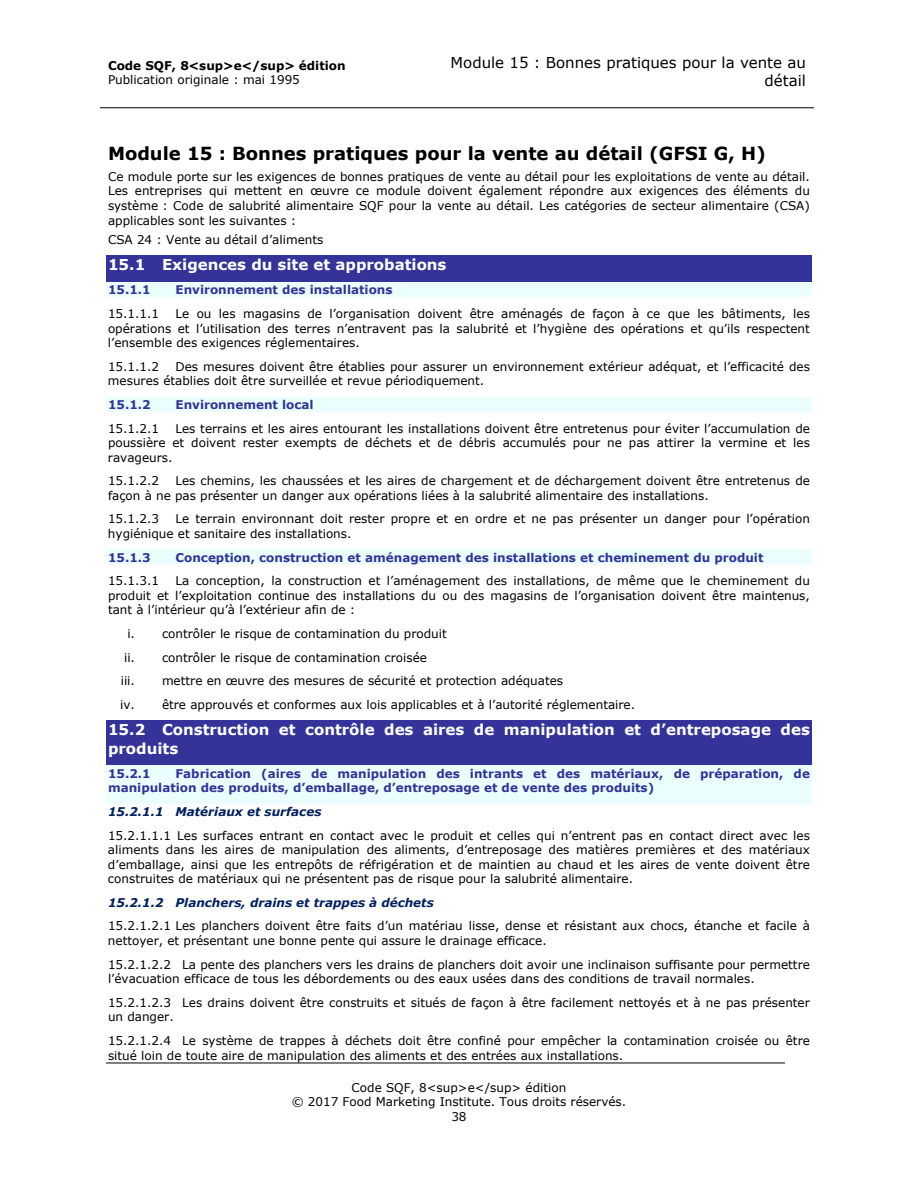
<style>
.page{position:relative;width:918px;height:1188px;background:#fff}
.page>*{position:absolute;margin:0;border:0;box-sizing:border-box;transform-origin:0 0}
.t1{font:700 18px "Verdana";color:#000}
.t2{font:700 15px/18.3px "Verdana";color:#fff}
.t3{font:15px/18.3px "Verdana";color:#000;text-align:right}
.t4{font:12px/14.5px "Verdana";color:#000}
.t5{font:700 12px/14.5px "Verdana";color:#339}
.t6{font:italic 700 12px "Verdana";color:#002060}
.t7{font:700 12px "Verdana";color:#000}
</style>
<div class="page">
<hr style="left:100px;top:107px;width:714px;height:1px;background:#000">
<hr style="left:106px;top:1063px;width:679px;height:1px;background:#000">
<div style="left:106px;top:255px;width:706px;height:27px;background:#339"></div>
<div style="left:106px;top:282px;width:706px;height:15px;background:#ebffff"></div>
<div style="left:106px;top:397px;width:706px;height:14px;background:#ebffff"></div>
<div style="left:106px;top:550px;width:706px;height:14px;background:#ebffff"></div>
<div style="left:106px;top:720px;width:706px;height:46px;background:#339"></div>
<div style="left:106px;top:766px;width:706px;height:38px;background:#ebffff"></div>
<p class="t7" style="left:108px;top:57px;width:239px">Code SQF, 8&lt;sup&gt;e&lt;/sup&gt; édition</p>
<p class="t4" style="left:108px;top:72px;width:193px">Publication originale : mai 1995</p>
<p class="t3" style="left:451px;top:53px;width:357px">Module 15 : Bonnes pratiques pour la vente au détail</p>
<h1 class="t1" style="left:108px;top:142px;width:659px">Module 15 : Bonnes pratiques pour la vente au détail (GFSI G, H)</h1>
<p class="t4" style="left:108px;top:169px;width:703px;text-align:justify">Ce module porte sur les exigences de bonnes pratiques de vente au détail pour les exploitations de vente au détail.<br>Les entreprises qui mettent en œuvre ce module doivent également répondre aux exigences des éléments du système : Code de salubrité alimentaire SQF pour la vente au détail. Les catégories de secteur alimentaire (CSA) applicables sont les suivantes :</p>
<p class="t4" style="left:108px;top:232px;width:217px">CSA 24 : Vente au détail d’aliments</p>
<p class="t2" style="left:108px;top:255px;width:340px">15.1 Exigences du site et approbations</p>
<p class="t5" style="left:108px;top:282px;width:44px">15.1.1</p>
<p class="t5" style="left:176px;top:282px;width:219px">Environnement des installations</p>
<p class="t4" style="left:108px;top:306px;width:53px">15.1.1.1</p>
<p class="t4" style="left:108px;top:306px;width:703px;text-align:justify;text-indent:68px">Le ou les magasins de l’organisation doivent être aménagés de façon à ce que les bâtiments, les opérations et l’utilisation des terres n’entravent pas la salubrité et l’hygiène des opérations et qu’ils respectent l’ensemble des exigences réglementaires.</p>
<p class="t4" style="left:108px;top:359px;width:53px">15.1.1.2</p>
<p class="t4" style="left:108px;top:359px;width:703px;text-indent:68px">Des mesures doivent être établies pour assurer un environnement extérieur adéquat, et l’efficacité des mesures établies doit être surveillée et revue périodiquement.</p>
<p class="t5" style="left:108px;top:397px;width:44px">15.1.2</p>
<p class="t5" style="left:176px;top:397px;width:140px">Environnement local</p>
<p class="t4" style="left:108px;top:420px;width:53px">15.1.2.1</p>
<p class="t4" style="left:108px;top:420px;width:703px;text-align:justify;text-indent:68px">Les terrains et les aires entourant les installations doivent être entretenus pour éviter l’accumulation de poussière et doivent rester exempts de déchets et de débris accumulés pour ne pas attirer la vermine et les ravageurs.</p>
<p class="t4" style="left:108px;top:473px;width:53px">15.1.2.2</p>
<p class="t4" style="left:108px;top:473px;width:703px;text-indent:68px">Les chemins, les chaussées et les aires de chargement et de déchargement doivent être entretenus de façon à ne pas présenter un danger aux opérations liées à la salubrité alimentaire des installations.</p>
<p class="t4" style="left:108px;top:511px;width:53px">15.1.2.3</p>
<p class="t4" style="left:108px;top:511px;width:703px;text-indent:68px">Le terrain environnant doit rester propre et en ordre et ne pas présenter un danger pour l’opération hygiénique et sanitaire des installations.</p>
<p class="t5" style="left:108px;top:550px;width:44px">15.1.3</p>
<p class="t5" style="left:176px;top:550px;width:590px">Conception, construction et aménagement des installations et cheminement du produit</p>
<p class="t4" style="left:108px;top:573px;width:53px">15.1.3.1</p>
<p class="t4" style="left:108px;top:573px;width:703px;text-align:justify;text-indent:67px">La conception, la construction et l’aménagement des installations, de même que le cheminement du produit et l’exploitation continue des installations du ou des magasins de l’organisation doivent être maintenus, tant à l’intérieur qu’à l’extérieur afin de :</p>
<p class="t4" style="left:121px;top:621px;width:328px;line-height:23.5px;text-indent:7px">i. contrôler le risque de contamination du produit ii. contrôler le risque de contamination croisée<br>iii.</p>
<p class="t4" style="left:120px;top:669px;width:516px;line-height:23.5px;text-indent:42px">mettre en œuvre des mesures de sécurité et protection adéquates<br>iv. être approuvés et conformes aux lois applicables et à l’autorité réglementaire.</p>
<p class="t2" style="left:108px;top:720px;width:703px">15.2 Construction et contrôle des aires de manipulation et d’entreposage des produits</p>
<p class="t5" style="left:108px;top:766px;width:44px">15.2.1</p>
<p class="t5" style="left:108px;top:766px;width:703px;text-indent:67px">Fabrication (aires de manipulation des intrants et des matériaux, de préparation, de manipulation des produits, d’emballage, d’entreposage et de vente des produits)</p>
<p class="t6" style="left:108px;top:804px;width:215px">15.2.1.1 Matériaux et surfaces</p>
<p class="t4" style="left:108px;top:827px;width:703px;text-align:justify">15.2.1.1.1 Les surfaces entrant en contact avec le produit et celles qui n’entrent pas en contact direct avec les aliments dans les aires de manipulation des aliments, d’entreposage des matières premières et des matériaux d’emballage, ainsi que les entrepôts de réfrigération et de maintien au chaud et les aires de vente doivent être construites de matériaux qui ne présentent pas de risque pour la salubrité alimentaire.</p>
<p class="t6" style="left:108px;top:895px;width:327px">15.2.1.2 Planchers, drains et trappes à déchets</p>
<p class="t4" style="left:108px;top:918px;width:703px">15.2.1.2.1 Les planchers doivent être faits d’un matériau lisse, dense et résistant aux chocs, étanche et facile à nettoyer, et présentant une bonne pente qui assure le drainage efficace.</p>
<p class="t4" style="left:108px;top:957px;width:703px">15.2.1.2.2 La pente des planchers vers les drains de planchers doit avoir une inclinaison suffisante pour permettre l’évacuation efficace de tous les débordements ou des eaux usées dans des conditions de travail normales.</p>
<p class="t4" style="left:108px;top:995px;width:703px">15.2.1.2.3 Les drains doivent être construits et situés de façon à être facilement nettoyés et à ne pas présenter un danger.</p>
<p class="t4" style="left:108px;top:1033px;width:703px">15.2.1.2.4 Le système de trappes à déchets doit être confiné pour empêcher la contamination croisée ou être situé loin de toute aire de manipulation des aliments et des entrées aux installations.</p>
<p class="t4" style="left:292px;top:1079px;width:336px;text-align:center">Code SQF, 8&lt;sup&gt;e&lt;/sup&gt; édition<br>© 2017 Food Marketing Institute. Tous droits réservés.<br>38</p>
</div>
